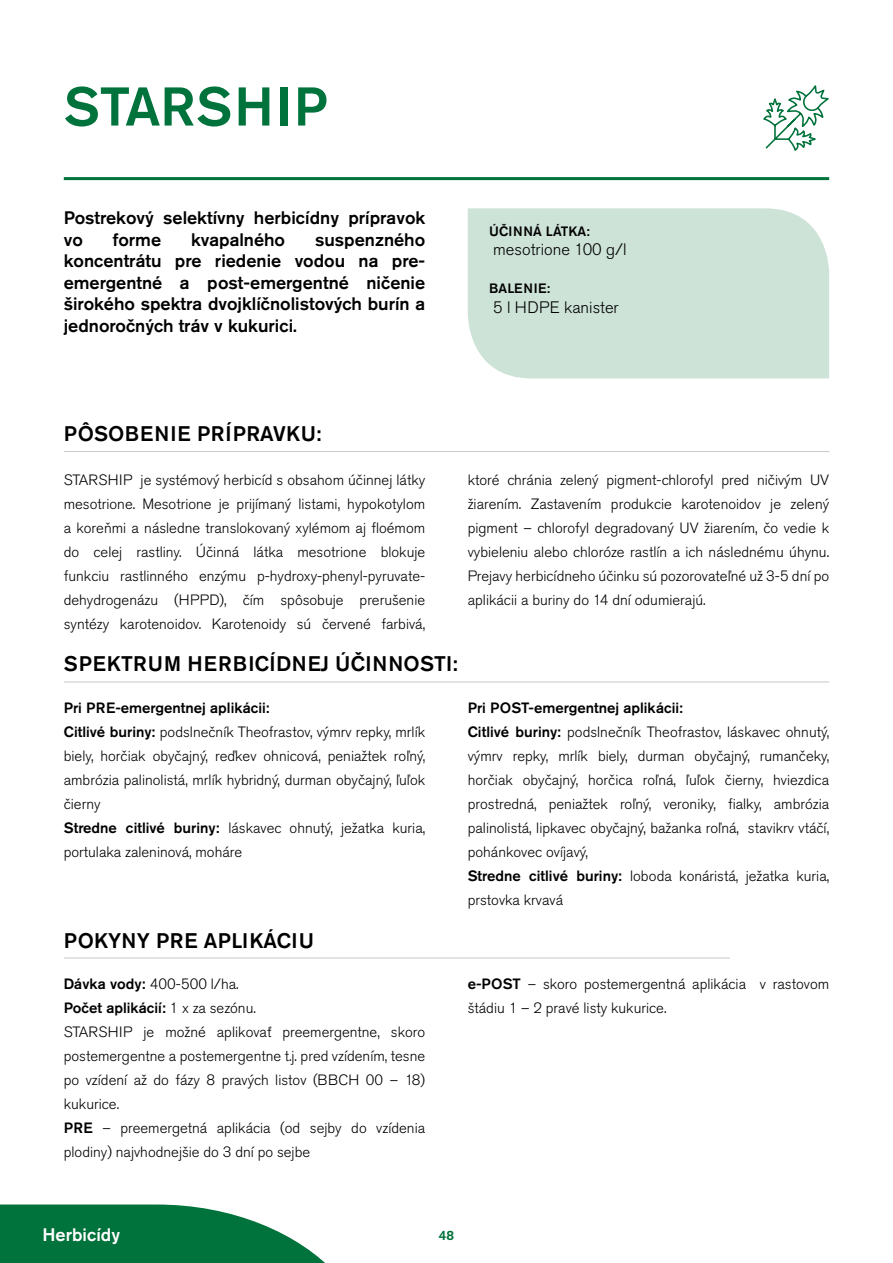
<style>
.page{position:relative;width:893px;height:1263px;background:#fff}
.page>*{position:absolute;margin:0;border:0;box-sizing:border-box;transform-origin:0 0}
.t1{font:500 54px "Akzidenz Grotesk Pro";color:#00723b}
.t2{font:500 21px "Akzidenz Grotesk Pro";letter-spacing:.05em;color:#000}
.t3{font:500 18px/21.6px "Akzidenz Grotesk Pro";color:#000}
.t4{font:500 18px "Akzidenz Grotesk Pro";color:#fff}
.t5{font:300 16.5px "Akzidenz Grotesk Pro";color:#000}
.t6{font:300 14.85px/24px "Akzidenz Grotesk Pro";color:#000}
.t7{font:500 14.85px "Akzidenz Grotesk Pro";color:#000}
.t8{font:500 13.5px "Akzidenz Grotesk Pro";letter-spacing:.03em;color:#000}
.t9{font:500 13.5px "Akzidenz Grotesk Pro";color:#00723b}
.s1{font-weight:500}
</style>
<div class="page">
<svg style="left:0;top:1204px;width:325px;height:59px"></svg>
<hr style="left:64px;top:451px;width:765px;height:1px;background:#c7c8ca">
<hr style="left:64px;top:682px;width:765px;height:1px;background:#c7c8ca">
<hr style="left:64px;top:958px;width:666px;height:1px;background:#c7c8ca">
<div style="left:468px;top:208px;width:361px;height:170px;background:#cde3d8"></div>
<hr style="left:64px;top:177px;width:765px;height:3px;background:#00723b">
<svg style="left:763px;top:85px;width:66px;height:66px"></svg>
<h1 class="t1" style="left:64px;top:72px;width:265px">STARSHI P</h1>
<p class="t3" style="left:64px;top:207px;width:363px">Postrekový selektívny herbicídny prípravok vo</p>
<p class="t3" style="left:113px;top:228px;width:50px">forme</p>
<p class="t3" style="left:191px;top:228px;width:96px">kvapalného</p>
<p class="t3" style="left:64px;top:228px;width:363px;text-align:justify;text-indent:251px">suspenzného koncentrátu pre riedenie vodou na pre&shy;emergentné a post-emergentné ničenie širokého spektra dvojklíčnolistových burín a jednoročných tráv v kukurici.</p>
<p class="t8" style="left:489px;top:222px;width:35px">Účinná</p>
<p class="t8" style="left:546px;top:222px;width:9px">látka</p>
<p class="t8" style="left:586px;top:222px;width:5px">:</p>
<p class="t5" style="left:493px;top:239px;width:135px">mesotrione 100 g/l</p>
<p class="t8" style="left:489px;top:279px;width:63px">BALENIE:</p>
<p class="t5" style="left:493px;top:296px;width:127px">5 l HDPE kanister</p>
<h2 class="t2" style="left:64px;top:420px;width:30px">Pôso</h2>
<h2 class="t2" style="left:125px;top:420px;width:151px">ben ie prípravku</h2>
<h2 class="t2" style="left:316px;top:420px;width:7px">:</h2>
<p class="t6" style="left:64px;top:468px;width:363px;text-align:justify">STARSHIP je systémový herbicíd s obsahom účinnej látky mesotrione. Mesotrione je prijímaný listami, hypokotylom a koreňmi a následne translokovaný xylémom aj floémom do celej rastliny. Účinná látka mesotrione blokuje funkciu rastlinného enzýmu p-hydroxy-phenyl-pyruvate&shy;dehydrogenázu (HPPD), čím spôsobuje prerušenie syntézy karotenoidov. Karotenoidy sú červené farbivá,</p>
<p class="t6" style="left:468px;top:468px;width:363px;text-align:justify">ktoré chránia zelený pigment-chlorofyl pred ničivým UV žiarením. Zastavením produkcie karotenoidov je zelený pigment – chlorofyl degradovaný UV žiarením, čo vedie k vybieleniu alebo chloróze rastlín a ich následnému úhynu.<br>Prejavy herbicídneho účinku sú pozorovateľné už 3-5 dní po aplikácii a buriny do 14 dní odumierajú.</p>
<h2 class="t2" style="left:64px;top:650px;width:324px">Spektru m h erbicídn ej účinnost</h2>
<h2 class="t2" style="left:446px;top:650px;width:13px">i:</h2>
<p class="t6" style="left:64px;top:696px;width:363px"><span class="s1">Pri PRE-emergentnej aplikácii:<br>Citlivé buriny:</span> podslnečník Theofrastov, výmrv repky, mrlík biely, horčiak obyčajný, reďkev ohnicová, peniažtek roľný, ambrózia palinolistá, mrlík hybridný, durman obyčajný, ľuľok čierny<br><span class="s1">Stredne citlivé buriny:</span> láskavec ohnutý, ježatka kuria, portulaka zaleninová, moháre</p>
<p class="t6" style="left:468px;top:696px;width:363px"><span class="s1">Pri POST-emergentnej aplikácii:<br>Citlivé buriny:</span> podslnečník Theofrastov, láskavec ohnutý, výmrv repky, mrlík biely, durman obyčajný, rumančeky, horčiak obyčajný, horčica roľná, ľuľok čierny, hviezdica prostredná, peniažtek roľný, veroniky, fialky, ambrózia palinolistá, lipkavec obyčajný, bažanka roľná, stavikrv vtáčí, pohánkovec ovíjavý,<br><span class="s1">Stredne citlivé buriny:</span> loboda konáristá, ježatka kuria, prstovka krvavá</p>
<h2 class="t2" style="left:64px;top:926px;width:243px">Pokyny pre aplikáciu</h2>
<p class="t6" style="left:64px;top:972px;width:363px"><span class="s1">Dávka vody:</span> 400-500 l/ha.<br><span class="s1">Počet aplikácií:</span> 1 x za sezónu.<br>STARSHIP je možné aplikovať preemergentne, skoro postemergentne a postemergentne t.j. pred vzídením, tesne po vzídení až do fázy 8 pravých listov (BBCH 00 – 18) kukurice.</p>
<p class="t7" style="left:64px;top:1118px;width:20px">PRE</p>
<p class="t6" style="left:468px;top:972px;width:363px"><span class="s1">e-POST</span> – skoro postemergentná aplikácia v rastovom štádiu 1 – 2 pravé listy kukurice.</p>
<p class="t6" style="left:64px;top:1116px;width:363px;text-indent:39px">– preemergetná aplikácia (od sejby do vzídenia plodiny) najvhodnejšie do 3 dní po sejbe</p>
<p class="t4" style="left:43px;top:1222px;width:79px">Herbicídy</p>
<p class="t9" style="left:439px;top:1226px;width:17px">48</p>
</div>
